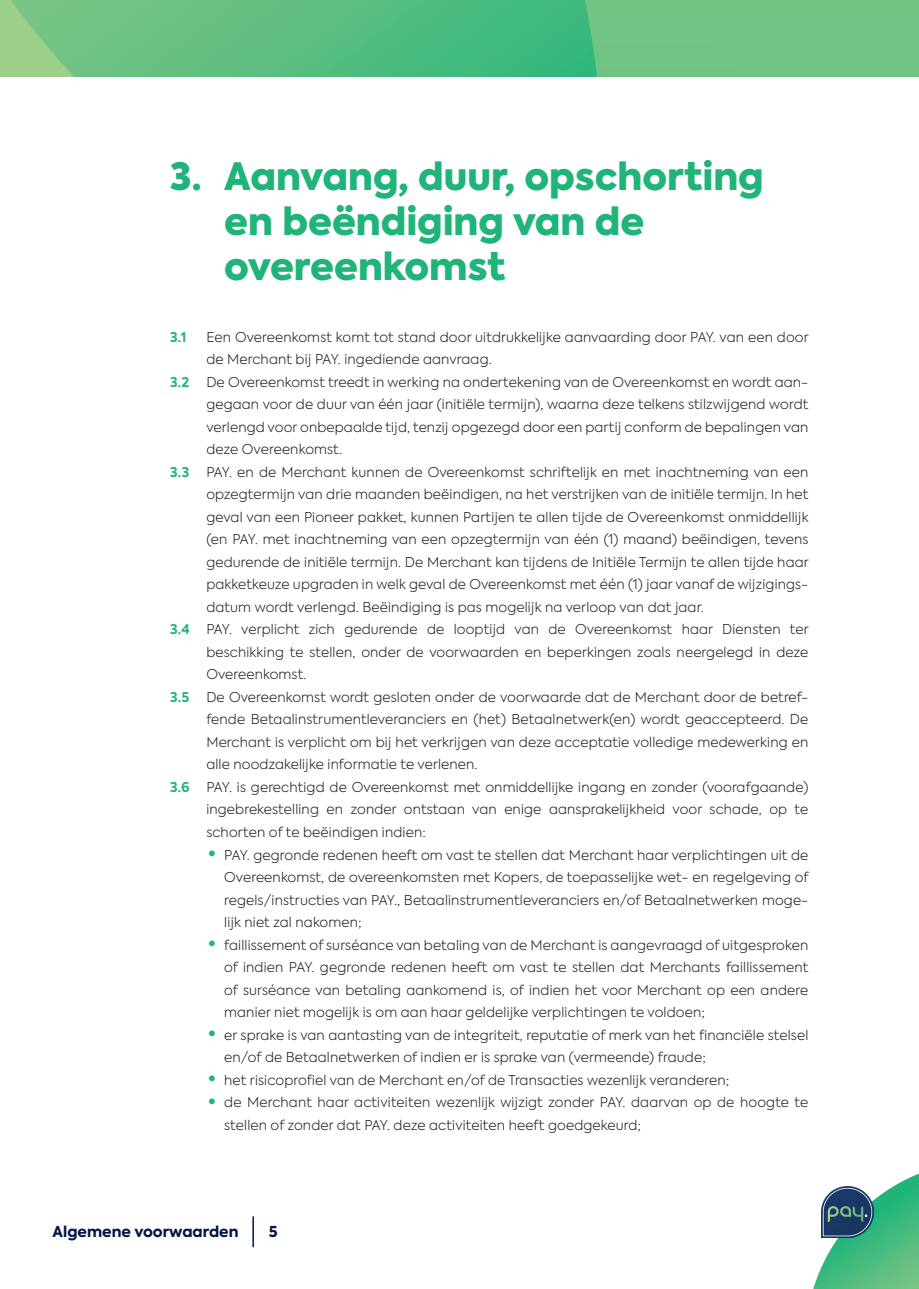
<style>
.page{position:relative;width:919px;height:1289px;background:#fff}
.page>*{position:absolute;margin:0;border:0;box-sizing:border-box;transform-origin:0 0}
.t1{font:900 37.5px/45px "Axiforma";color:#20b47b}
.t2{font:800 15px "Axiforma";color:#041647}
.t3{font:300 13.5px/22.5px "Axiforma";letter-spacing:.01em;color:#231f20;text-align:justify}
.t4{font:700 13.5px "Axiforma";color:#20b47b}
.s1{font-weight:700;color:#20b47b}
.s2{font-size:30px;color:#20b47b}
</style>
<div class="page">
<hr style="left:252px;top:1216px;width:2px;height:30px;background:#041647">
<svg style="left:813px;top:1174px;width:105px;height:114px"></svg>
<img style="left:821px;top:1186px;width:52px;height:51px">
<div style="left:602px;top:0;width:316px;height:76px;background:#72c384"></div>
<svg style="left:0;top:0;width:602px;height:76px;background:#5dbf81"></svg>
<p class="t1" style="left:224px;top:155px;width:541px;text-indent:-54px">3. Aanvang, duur, opschorting en beëndiging van de overeenkomst</p>
<p class="t4" style="left:170px;top:327px;width:18px">3.1</p>
<p class="t3" style="left:206px;top:325px;width:604px">Een Overeenkomst komt tot stand door uitdrukkelijke aanvaarding door PAY. van een door de Merchant bij PAY. ingediende aanvraag.</p>
<p class="t4" style="left:170px;top:372px;width:21px">3.2</p>
<p class="t3" style="left:206px;top:370px;width:603px">De Overeenkomst treedt in werking na ondertekening van de Overeenkomst en wordt aan&shy;gegaan voor de duur van één jaar (initiële termijn), waarna deze telkens stilzwijgend wordt verlengd voor onbepaalde tijd, tenzij opgezegd door een partij conform de bepalingen van deze Overeenkomst.</p>
<p class="t4" style="left:170px;top:462px;width:21px">3.3</p>
<p class="t3" style="left:206px;top:460px;width:604px">PAY. en de Merchant kunnen de Overeenkomst schriftelijk en met inachtneming van een opzegtermijn van drie maanden beëindigen, na het verstrijken van de initiële termijn. In het geval van een Pioneer pakket, kunnen Partijen te allen tijde de Overeenkomst onmiddellijk (en PAY. met inachtneming van een opzegtermijn van één (1) maand) beëindigen, tevens gedurende de initiële termijn. De Merchant kan tijdens de Initiële Termijn te allen tijde haar pakketkeuze upgraden in welk geval de Overeenkomst met één (1) jaar vanaf de wijzigings&shy;datum wordt verlengd. Beëindiging is pas mogelijk na verloop van dat jaar.</p>
<p class="t3" style="left:206px;top:618px;width:604px;text-indent:-36px"><span class="s1">3.4</span> PAY. verplicht zich gedurende de looptijd van de Overeenkomst haar Diensten ter beschikking te stellen, onder de voorwaarden en beperkingen zoals neergelegd in deze Overeenkomst.</p>
<p class="t4" style="left:170px;top:687px;width:21px">3.5</p>
<p class="t3" style="left:206px;top:685px;width:603px">De Overeenkomst wordt gesloten onder de voorwaarde dat de Merchant door de betref&shy;fende Betaalinstrumentleveranciers en (het) Betaalnetwerk(en) wordt geaccepteerd. De Merchant is verplicht om bij het verkrijgen van deze acceptatie volledige medewerking en alle noodzakelijke informatie te verlenen.</p>
<p class="t3" style="left:206px;top:775px;width:603px;text-indent:-36px"><span class="s1">3.6</span> PAY. is gerechtigd de Overeenkomst met onmiddellijke ingang en zonder (voorafgaande) ingebrekestelling en zonder ontstaan van enige aansprakelijkheid voor schade, op te schorten of te beëindigen indien:</p>
<p class="t3" style="left:224px;top:843px;width:586px;text-indent:-18px"><span class="s2">•</span> PAY. gegronde redenen heeft om vast te stellen dat Merchant haar verplichtingen uit de Overeenkomst, de overeenkomsten met Kopers, de toepasselijke wet- en regelgeving of regels/instructies van PAY., Betaalinstrumentleveranciers en/of Betaalnetwerken moge&shy;lijk niet zal nakomen;</p>
<p class="t3" style="left:224px;top:933px;width:585px;text-indent:-18px"><span class="s2">•</span> faillissement of surséance van betaling van de Merchant is aangevraagd of uitgesproken of indien PAY. gegronde redenen heeft om vast te stellen dat Merchants faillissement of surséance van betaling aankomend is, of indien het voor Merchant op een andere manier niet mogelijk is om aan haar geldelijke verplichtingen te voldoen;</p>
<p class="t3" style="left:224px;top:1023px;width:585px;text-indent:-18px"><span class="s2">•</span> er sprake is van aantasting van de integriteit, reputatie of merk van het financiële stelsel en/of de Betaalnetwerken of indien er is sprake van (vermeende) fraude;</p>
<p class="t3" style="left:206px;top:1068px;width:524px"><span class="s2">•</span> het risicoprofiel van de Merchant en/of de Transacties wezenlijk veranderen;</p>
<p class="t3" style="left:224px;top:1090px;width:585px;text-indent:-18px"><span class="s2">•</span> de Merchant haar activiteiten wezenlijk wijzigt zonder PAY. daarvan op de hoogte te stellen of zonder dat PAY. deze activiteiten heeft goedgekeurd;</p>
<p class="t2" style="left:53px;top:1221px;width:187px">Algemene voorwaarden</p>
<p class="t2" style="left:269px;top:1221px;width:10px">5</p>
</div>
